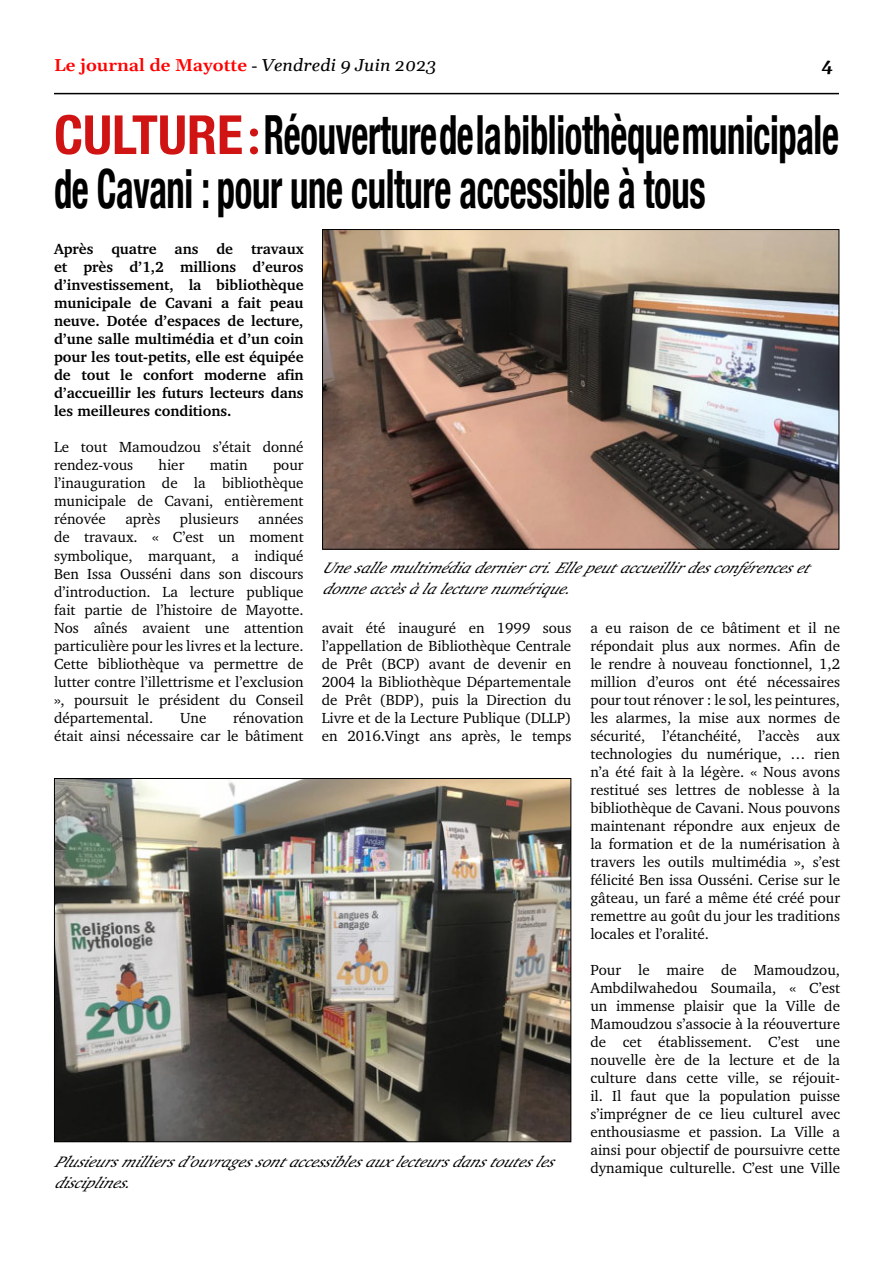
<style>
.page{position:relative;width:893px;height:1263px;background:#fff}
.page>*{position:absolute;margin:0;border:0;box-sizing:border-box;transform-origin:0 0}
.t1{font:700 condensed 54px/54px "Helvetica Neue";letter-spacing:-.01em;color:#000;scale:.68 1}
.t2{font:600 16.95px "Gelasio";color:#f00;scale:1.06 1}
.t3{font:italic 700 16.95px "Gelasio";color:#000;scale:1.06 1}
.t4{font:italic 15.45px/20.7px "Charter";color:#000;scale:1.06 1}
.t5{font:15px/18px "Charter";color:#000;text-align:justify}
.t6{font:700 15px/18px "Charter";color:#000;text-align:justify}
.s1{font-family:"Times New Roman";font-weight:400;color:#000}
.s2{font-weight:400;font-style:italic;color:#000}
.s3{color:#d01413}
.s4{font-family:"Carlito";font-stretch:normal;color:#d01413}
</style>
<div class="page">
<hr style="left:54px;top:93px;width:785px;height:1px;background:#000">
<img style="left:324px;top:232px;width:513px;height:315px">
<div style="left:322px;top:230px;width:517px;height:319px;border:1px solid #000"></div>
<img style="left:56px;top:780px;width:513px;height:360px">
<p class="t2" style="left:54px;top:58px;width:362px">Le journal de Mayotte <span class="s1">-</span> <span class="s2">Vendredi 9 Juin 2023</span></p>
<p class="t3" style="left:822px;top:58px;width:13px">4</p>
<h1 class="t1" style="left:54px;top:108px;width:1156px"><span class="s3">CULTURE</span> <span class="s4">:</span>Réouverture de la bibliothèque municipale de Cavani : pour une culture accessible à tous</h1>
<p class="t6" style="left:54px;top:240px;width:251px">Après quatre ans de travaux et près d’1,2 millions d’euros d’investissement, la bibliothèque municipale de Cavani a fait peau neuve. Dotée d’espaces de lecture, d’une salle multimédia et d’un coin pour les tout-petits, elle est équipée de tout le confort moderne afin d’accueillir les futurs lecteurs dans les meilleures conditions.</p>
<p class="t5" style="left:54px;top:438px;width:251px">Le tout Mamoudzou s’était donné rendez-vous</p>
<p class="t5" style="left:159px;top:456px;width:27px">hier</p>
<p class="t5" style="left:210px;top:456px;width:39px">matin</p>
<p class="t5" style="left:54px;top:456px;width:251px;text-indent:219px">pour l’inauguration de la bibliothèque municipale de Cavani, entièrement rénovée</p>
<p class="t5" style="left:54px;top:510px;width:251px;text-indent:204px">années de travaux. « C’est un moment symbolique, marquant, a indiqué Ben Issa Ousséni dans son discours d’introduction. La lecture publique fait partie de l’histoire de Mayotte.<br>Nos aînés avaient une attention particulière pour les livres et la lecture.<br>Cette bibliothèque va permettre de lutter contre l’illettrisme et l’exclusion », poursuit le président du Conseil départemental.</p>
<p class="t5" style="left:125px;top:510px;width:36px">après</p>
<p class="t5" style="left:180px;top:510px;width:60px">plusieurs</p>
<p class="t4" style="left:323px;top:559px;width:467px">Unesallemultimédiaderniercri.Ellepeutaccueillirdesconférenceset donneaccèsàlalecturenumérique.</p>
<p class="t5" style="left:322px;top:618px;width:251px">avait été inauguré en 1999 sous l’appellation de Bibliothèque Centrale de Prêt (BCP) avant de devenir en 2004 la Bibliothèque Départementale de Prêt (BDP), puis la Direction du Livre et de la Lecture Publique (DLLP) en 2016.Vingt ans après, le temps</p>
<p class="t5" style="left:590px;top:618px;width:251px">a eu raison de ce bâtiment et il ne répondait plus aux normes. Afin de le rendre à nouveau fonctionnel, 1,2 million d’euros ont été nécessaires pour tout rénover : le sol, les peintures, les alarmes, la mise aux normes de sécurité, l’étanchéité, l’accès aux technologies du numérique, … rien n’a été fait à la légère. « Nous avons restitué ses lettres de noblesse à la bibliothèque de Cavani. Nous pouvons maintenant répondre aux enjeux de la formation et de la numérisation à travers les outils multimédia », s’est félicité Ben issa Ousséni. Cerise sur le gâteau, un faré a même été créé pour remettre au goût du jour les traditions locales et l’oralité.</p>
<p class="t5" style="left:590px;top:960px;width:251px">Pour le maire de Mamoudzou, Ambdilwahedou Soumaila, « C’est un immense plaisir que la Ville de Mamoudzou s’associe à la réouverture de cet établissement. C’est une nouvelle ère de la lecture et de la culture dans cette ville, se réjouit&shy;il. Il faut que la population puisse s’imprégner de ce lieu culturel avec enthousiasme et passion. La Ville a ainsi pour objectif de poursuivre cette dynamique culturelle. C’est une Ville</p>
<p class="t5" style="left:54px;top:708px;width:251px;text-align:right">rénovation<br>était ainsi nécessaire car le bâtiment</p>
<p class="t5" style="left:180px;top:708px;width:28px">Une</p>
<p class="t4" style="left:54px;top:1153px;width:478px">Plusieursmilliersd’ouvragessontaccessiblesauxlecteursdanstoutesles disciplines.</p>
</div>
